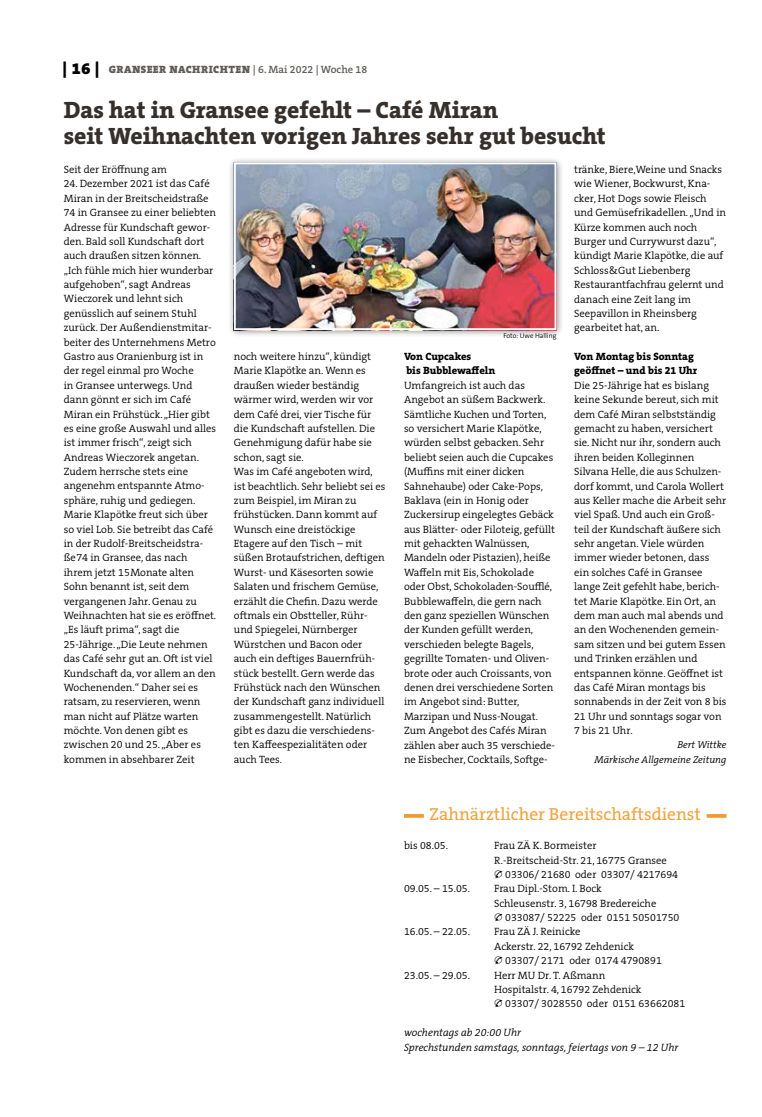
<style>
.page{position:relative;width:762px;height:1117px;background:#fff}
.page>*{position:absolute;margin:0;border:0;box-sizing:border-box;transform-origin:0 0}
.t1{font:800 23.75px/26.2px "The Serif B W8";color:#36302d}
.t2{font:17.5px "The Serif B W5 Plain";color:#f1a23c}
.t3{font:300 10.62px/14.4px "The Serif B W4";color:#000}
.t4{font:italic 300 10.62px/14.4px "The Serif B W4";color:#000}
.t5{font:800 10.62px/14.4px "The Serif B W8";color:#000}
.t6{font:900 10.62px "The Serif B W9";letter-spacing:.045em;color:#615c58}
.t7{font:italic 300 10px/14.4px "The Serif B W4";color:#000;text-align:right}
.t8{font:300 6.88px "The Sans B W4";color:#000}
.s1{font-size:16.25px;color:#000}
.s2{font-family:"The Serif B W6";font-weight:600}
</style>
<div class="page">
<div style="left:228px;top:157px;width:336px;height:181px;background:#000;opacity:.45"></div>
<img style="left:237px;top:165px;width:316px;height:162px">
<div style="left:234px;top:162px;width:322px;height:168px;border:2px solid #fff"></div>
<svg style="left:404px;top:814px;width:20px;height:3px"></svg>
<svg style="left:707px;top:814px;width:19px;height:3px"></svg>
<p class="t6" style="left:63px;top:63px;width:306px"><span class="s1">| 16 |</span> GRANSEER NACHRICHTEN <span class="s2">| 6. Mai 2022 | Woche 18</span></p>
<h1 class="t1" style="left:64px;top:97px;width:544px">Das hat in Gransee gefehlt – Café Miran<br>seit Weihnachten vorigen Jahres sehr gut besucht</h1>
<p class="t3" style="left:64px;top:162px;width:105px">Seit der Eröffnung am</p>
<p class="t3" style="left:64px;top:177px;width:154px">24. Dezember 2021 ist das Café<br>Miran in der Breitscheidstraße<br>74 in Gransee zu einer beliebten<br>Adresse für Kundschaft gewor&shy;den. Bald soll Kundschaft dort auch draußen sitzen können. „Ich fühle mich hier wunderbar aufgehoben“, sagt Andreas<br>Wieczorek und lehnt sich genüsslich auf seinem Stuhl zurück. Der Außendienstmitar&shy;beiter des Unternehmens Metro<br>Gastro aus Oranienburg ist in der regel einmal pro Woche<br>in Gransee unterwegs. Und dann gönnt er sich im Café<br>Miran ein Frühstück. „Hier gibt es eine große Auswahl und alles ist immer frisch“, zeigt sich<br>Andreas Wieczorek angetan.<br>Zudem herrsche stets eine angenehm entspannte Atmo&shy;sphäre, ruhig und gediegen.<br>Marie Klapötke freut sich über so viel Lob. Sie betreibt das Café in der Rudolf-Breitscheidstra&shy;ße74 in Gransee, das nach ihrem jetzt 15Monate alten<br>Sohn benannt ist, seit dem vergangenen Jahr. Genau zu<br>Weihnachten hat sie es eröffnet. „Es läuft prima“, sagt die<br>25-Jährige. „Die Leute nehmen das Café sehr gut an. Oft ist viel<br>Kundschaft da, vor allem an den<br>Wochenenden.“ Daher sei es ratsam, zu reservieren, wenn man nicht auf Plätze warten möchte. Von denen gibt es zwischen 20 und 25. „Aber es kommen in absehbarer Zeit</p>
<p class="t3" style="left:574px;top:162px;width:153px">tränke, Biere,Weine und Snacks wie Wiener, Bockwurst, Kna&shy;cker, Hot Dogs sowie Fleisch und Gemüsefrikadellen. „Und in<br>Kürze kommen auch noch<br>Burger und Currywurst dazu“, kündigt Marie Klapötke, die auf<br>Schloss&amp;Gut Liebenberg<br>Restaurantfachfrau gelernt und danach eine Zeit lang im<br>Seepavillon in Rheinsberg gearbeitet hat, an.</p>
<p class="t5" style="left:574px;top:349px;width:125px">Von Montag bis Sonntag geöffnet – und bis 21 Uhr</p>
<p class="t3" style="left:574px;top:378px;width:154px">Die 25-Jährige hat es bislang keine Sekunde bereut, sich mit dem Café Miran selbstständig gemacht zu haben, versichert sie. Nicht nur ihr, sondern auch ihren beiden Kolleginnen<br>Silvana Helle, die aus Schulzen&shy;dorf kommt, und Carola Wollert aus Keller mache die Arbeit sehr viel Spaß. Und auch ein Groß&shy;teil der Kundschaft äußere sich sehr angetan. Viele würden immer wieder betonen, dass ein solches Café in Gransee lange Zeit gefehlt habe, berich&shy;tet Marie Klapötke. Ein Ort, an dem man auch mal abends und an den Wochenenden gemein&shy;sam sitzen und bei gutem Essen und Trinken erzählen und entspannen könne. Geöffnet ist das Café Miran montags bis sonnabends in der Zeit von 8 bis<br>21 Uhr und sonntags sogar von<br>7 bis 21 Uhr.</p>
<p class="t7" style="left:594px;top:737px;width:133px">Bert Wittke<br>Märkische Allgemeine Zeitung</p>
<p class="t8" style="left:503px;top:331px;width:55px">Foto: Uwe Halling</p>
<p class="t3" style="left:234px;top:349px;width:153px">noch weitere hinzu“, kündigt<br>Marie Klapötke an. Wenn es draußen wieder beständig wärmer wird, werden wir vor dem Café drei, vier Tische für die Kundschaft aufstellen. Die<br>Genehmigung dafür habe sie schon, sagt sie.<br>Was im Café angeboten wird, ist beachtlich. Sehr beliebt sei es zum Beispiel, im Miran zu frühstücken. Dann kommt auf<br>Wunsch eine dreistöckige<br>Etagere auf den Tisch – mit süßen Brotaufstrichen, deftigen<br>Wurst- und Käsesorten sowie<br>Salaten und frischem Gemüse, erzählt die Chefin. Dazu werde oftmals ein Obstteller, Rühr&shy;und Spiegelei, Nürnberger<br>Würstchen und Bacon oder auch ein deftiges Bauernfrüh&shy;stück bestellt. Gern werde das<br>Frühstück nach den Wünschen der Kundschaft ganz individuell zusammengestellt. Natürlich gibt es dazu die verschiedens&shy;ten Kaffeespezialitäten oder auch Tees.</p>
<p class="t5" style="left:404px;top:349px;width:93px">Von Cupcakes<br>bis Bubblewaffeln</p>
<p class="t3" style="left:404px;top:378px;width:153px">Umfangreich ist auch das<br>Angebot an süßem Backwerk.<br>Sämtliche Kuchen und Torten, so versichert Marie Klapötke, würden selbst gebacken. Sehr beliebt seien auch die Cupcakes (Muffins mit einer dicken<br>Sahnehaube) oder Cake-Pops,<br>Baklava (ein in Honig oder<br>Zuckersirup eingelegtes Gebäck aus Blätter- oder Filoteig, gefüllt mit gehackten Walnüssen,<br>Mandeln oder Pistazien), heiße<br>Waffeln mit Eis, Schokolade oder Obst, Schokoladen-Soufflé,<br>Bubblewaffeln, die gern nach den ganz speziellen Wünschen der Kunden gefüllt werden, verschieden belegte Bagels, gegrillte Tomaten- und Oliven&shy;brote oder auch Croissants, von denen drei verschiedene Sorten im Angebot sind: Butter,<br>Marzipan und Nuss-Nougat.<br>Zum Angebot des Cafés Miran zählen aber auch 35 verschiede&shy;ne Eisbecher, Cocktails, Softge-</p>
<h2 class="t2" style="left:429px;top:802px;width:273px">Zahnärztlicher Bereitschaftsdienst</h2>
<p class="t3" style="left:404px;top:838px;width:46px">bis 08.05.</p>
<p class="t3" style="left:494px;top:838px;width:104px">Frau ZÄ K. Bormeister</p>
<p class="t3" style="left:494px;top:852px;width:174px">R.-Breitscheid-Str. 21, 16775 Gransee</p>
<p class="t3" style="left:505px;top:867px;width:174px">03306/ 21680 oder 03307/ 4217694</p>
<p class="t3" style="left:404px;top:881px;width:68px">09.05. – 15.05.</p>
<p class="t3" style="left:494px;top:881px;width:109px">Frau Dipl.-Stom. I. Bock</p>
<p class="t3" style="left:494px;top:895px;width:164px">Schleusenstr. 3, 16798 Bredereiche</p>
<p class="t3" style="left:505px;top:910px;width:176px">033087/ 52225 oder 0151 50501750</p>
<p class="t3" style="left:404px;top:924px;width:68px">16.05. – 22.05.</p>
<p class="t3" style="left:494px;top:924px;width:88px">Frau ZÄ J. Reinicke</p>
<p class="t3" style="left:494px;top:938px;width:142px">Ackerstr. 22, 16792 Zehdenick</p>
<p class="t3" style="left:505px;top:953px;width:158px">03307/ 2171 oder 0174 4790891</p>
<p class="t3" style="left:404px;top:967px;width:68px">23.05. – 29.05.</p>
<p class="t3" style="left:494px;top:967px;width:113px">Herr MU Dr. T. Aßmann</p>
<p class="t3" style="left:494px;top:982px;width:149px">Hospitalstr. 4, 16792 Zehdenick</p>
<p class="t3" style="left:505px;top:996px;width:181px">03307/ 3028550 oder 0151 63662081</p>
<p class="t4" style="left:404px;top:1025px;width:276px">wochentags ab 20:00 Uhr<br>Sprechstunden samstags, sonntags, feiertags von 9 – 12 Uhr</p>
</div>
